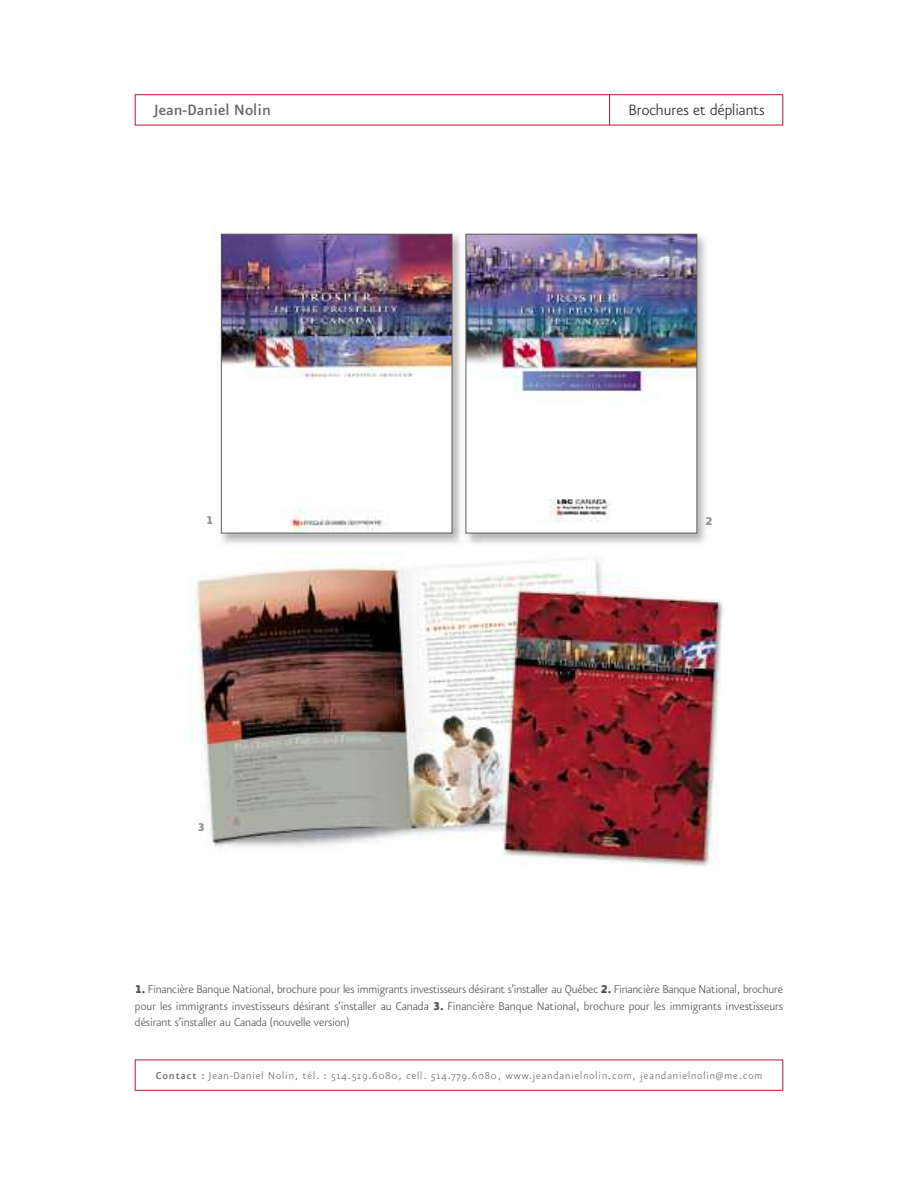
<style>
.page{position:relative;width:918px;height:1188px;background:#fff}
.page>*{position:absolute;margin:0;border:0;box-sizing:border-box;transform-origin:0 0}
.t1{font:300 18px "Eureka Sans";color:#272627}
.t2{font:500 18px "Eureka Sans";color:#686768}
.t3{font:300 13.5px/16.5px "Eureka Sans";color:#525152;text-align:justify}
.t4{font:13.5px "Eureka Sans Black Caps";color:#939393}
.t5{font:300 12px "Eureka Sans";letter-spacing:.08em;color:#686768}
.s1{font-family:"Eureka Sans Black Caps";font-weight:400}
.s2{font-weight:500}
</style>
<div class="page">
<hr style="left:135px;top:94px;width:1px;height:31px;background:#ae1833">
<hr style="left:609px;top:94px;width:1px;height:31px;background:#ae1833">
<hr style="left:783px;top:94px;width:1px;height:31px;background:#ae1833">
<hr style="left:135px;top:94px;width:648px;height:1px;background:#ae1833">
<hr style="left:135px;top:125px;width:648px;height:1px;background:#ae1833">
<hr style="left:135px;top:1060px;width:1px;height:30px;background:#ae1833">
<hr style="left:783px;top:1060px;width:1px;height:30px;background:#ae1833">
<hr style="left:135px;top:1060px;width:648px;height:1px;background:#ae1833">
<hr style="left:135px;top:1090px;width:648px;height:1px;background:#ae1833">
<img style="left:220px;top:233px;width:486px;height:311px">
<img style="left:223px;top:236px;width:227px;height:295px">
<div style="left:221px;top:234px;width:231px;height:299px;border:1px solid #5d5c5d"></div>
<img style="left:468px;top:236px;width:227px;height:295px">
<div style="left:466px;top:234px;width:231px;height:299px;border:1px solid #5d5c5d"></div>
<img style="left:189px;top:552px;width:534px;height:314px">
<h1 class="t2" style="left:153px;top:103px;width:119px">Jean-Daniel Nolin</h1>
<h1 class="t1" style="left:629px;top:103px;width:138px">Brochures et dépliants</h1>
<p class="t4" style="left:207px;top:512px;width:8px">1</p>
<p class="t4" style="left:705px;top:512px;width:8px">2</p>
<p class="t4" style="left:198px;top:819px;width:8px">3</p>
<p class="t3" style="left:135px;top:982px;width:650px"><span class="s1">1.</span> Financière Banque National, brochure pour les immigrants investisseurs désirant s’installer au Québec <span class="s1">2.</span> Financière Banque National, brochure pour les immigrants investisseurs désirant s’installer au Canada <span class="s1">3.</span> Financière Banque National, brochure pour les immigrants investisseurs désirant s’installer au Canada (nouvelle version)</p>
<p class="t5" style="left:156px;top:1071px;width:608px"><span class="s2">Contact :</span> Jean-Daniel Nolin, tél. : 514.519.6080, cell. 514.779.6080, www.jeandanielnolin.com, jeandanielnolin@me.com</p>
</div>
